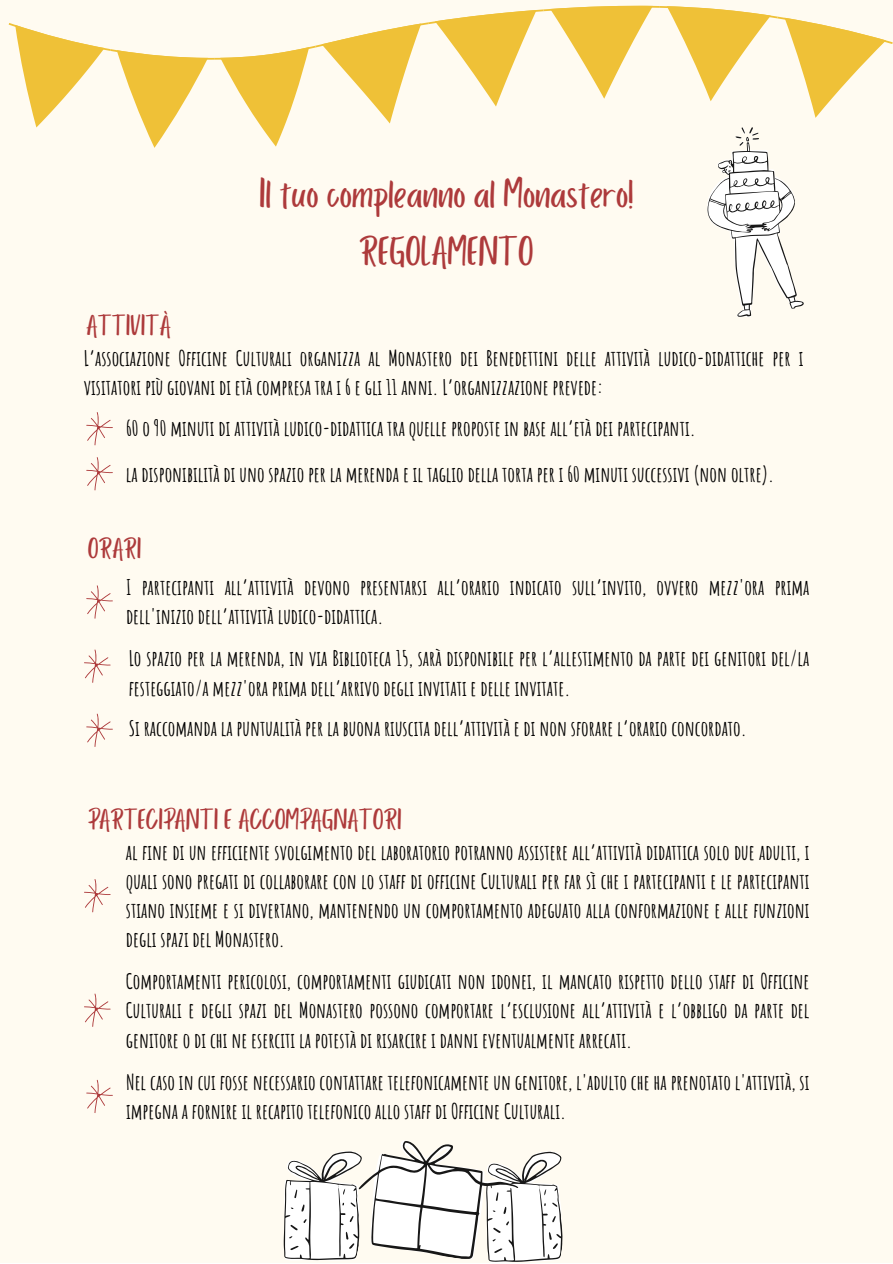
<style>
.page{position:relative;width:893px;height:1264px;background:#fff}
.page>*{position:absolute;margin:0;border:0;box-sizing:border-box;transform-origin:0 0}
.t1{font:42.6px "Porcelain";color:#ad3a3b}
.t2{font:30px "Porcelain";color:#ad3a3b}
.t3{font:700 21px/29.2px "Amatic SC";color:#000}
</style>
<div class="page">
<div style="left:0;top:0;width:892px;height:1262px;background:#fffbf1"></div>
<svg style="left:9px;top:5px;width:883px;height:312px"></svg>
<svg style="left:84px;top:879px;width:27px;height:33px"></svg>
<svg style="left:86px;top:412px;width:27px;height:33px"></svg>
<svg style="left:84px;top:993px;width:27px;height:34px"></svg>
<svg style="left:86px;top:457px;width:27px;height:33px"></svg>
<svg style="left:86px;top:585px;width:27px;height:34px"></svg>
<svg style="left:86px;top:713px;width:27px;height:34px"></svg>
<svg style="left:84px;top:649px;width:27px;height:34px"></svg>
<svg style="left:86px;top:1079px;width:27px;height:34px"></svg>
<svg style="left:283px;top:1141px;width:280px;height:121px"></svg>
<p class="t1" style="left:259px;top:171px;width:376px">Il tuo compleanno al Monastero!</p>
<p class="t1" style="left:359px;top:229px;width:176px">REGOLAMENTO</p>
<p class="t2" style="left:86px;top:310px;width:86px">ATTIVITÀ</p>
<p class="t3" style="left:84px;top:343px;width:721px">L’associazione Officine Culturali organizza al Monastero dei Benedettini delle attività ludico-didattiche per i visitatori più giovani di età compresa tra i 6 e gli 11 anni. L’organizzazione prevede:</p>
<p class="t3" style="left:126px;top:414px;width:571px">60 o 90 minuti di attività ludico-didattica tra quelle proposte in base all’età dei partecipanti.</p>
<p class="t3" style="left:126px;top:459px;width:649px">la disponibilità di uno spazio per la merenda e il taglio della torta per i 60 minuti successivi (non oltre).</p>
<p class="t2" style="left:88px;top:532px;width:55px">ORARI</p>
<p class="t3" style="left:126px;top:572px;width:685px">I partecipanti all’attività devono presentarsi all’orario indicato sull’invito, ovvero mezz'ora prima dell'inizio dell’attività ludico-didattica.</p>
<p class="t3" style="left:129px;top:643px;width:682px">Lo spazio per la merenda, in via Biblioteca 15, sarà disponibile per l’allestimento da parte dei genitori del/la festeggiato/a mezz'ora prima dell’arrivo degli invitati e delle invitate.</p>
<p class="t3" style="left:129px;top:713px;width:619px">Si raccomanda la puntualità per la buona riuscita dell’attività e di non sforare l’orario concordato.</p>
<p class="t2" style="left:88px;top:804px;width:315px">PARTECIPANTI E ACCOMPAGNATORI</p>
<p class="t3" style="left:126px;top:836px;width:685px;text-align:justify">al fine di un efficiente svolgimento del laboratorio potranno assistere all’attività didattica solo due adulti, i quali sono pregati di collaborare con lo staff di officine Culturali per far sì che i partecipanti e le partecipanti stiano insieme e si divertano, mantenendo un comportamento adeguato alla conformazione e alle funzioni degli spazi del Monastero.</p>
<p class="t3" style="left:126px;top:966px;width:685px;text-align:justify">Comportamenti pericolosi, comportamenti giudicati non idonei, il mancato rispetto dello staff di Officine Culturali e degli spazi del Monastero possono comportare l’esclusione all’attività e l’obbligo da parte del genitore o di chi ne eserciti la potestà di risarcire i danni eventualmente arrecati.</p>
<p class="t3" style="left:126px;top:1066px;width:685px">Nel caso in cui fosse necessario contattare telefonicamente un genitore, l'adulto che ha prenotato l'attività, si impegna a fornire il recapito telefonico allo staff di Officine Culturali.</p>
</div>
